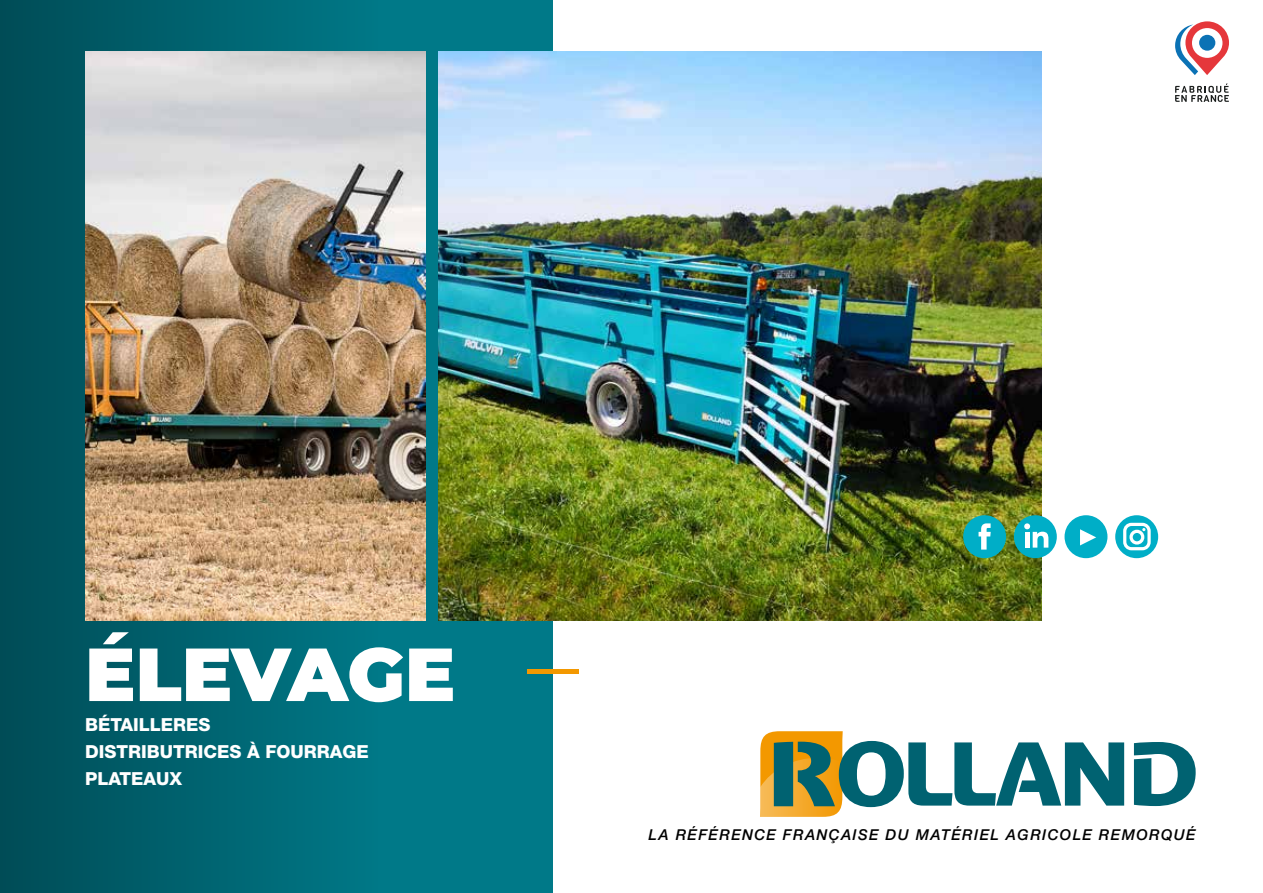
<style>
.page{position:relative;width:1263px;height:893px;background:#fff}
.page>*{position:absolute;margin:0;border:0;box-sizing:border-box;transform-origin:0 0}
.t1{font:900 75px "Montserrat";letter-spacing:-.005em;color:#fff}
.t2{font:800 18px/27.5px "Helvetica Neue LT Std";color:#fff}
.t3{font:italic 500 15px "Helvetica Neue LT Std";letter-spacing:.09em;color:#000}
</style>
<div class="page">
<div style="left:0;top:0;width:553px;height:893px;background:#007988"></div>
<div style="left:0;top:0;width:378px;height:893px;background:linear-gradient(to right,#004c56,#007887)"></div>
<img style="left:438px;top:51px;width:604px;height:570px">
<hr style="left:527px;top:669px;width:51px;height:4px;background:#f39800">
<svg style="left:760px;top:731px;width:436px;height:86px"></svg>
<svg style="left:1175px;top:84px;width:54px;height:18px"></svg>
<svg style="left:1175px;top:21px;width:54px;height:54px"></svg>
<div style="left:1199px;top:35px;width:16px;height:16px;background:#0b72b5;border-radius:50%"></div>
<img style="left:85px;top:51px;width:340px;height:570px">
<div style="left:963px;top:515px;width:43px;height:43px;background:#00aec7;border-radius:50%"></div>
<svg style="left:978px;top:523px;width:13px;height:27px"></svg>
<div style="left:1014px;top:515px;width:43px;height:43px;background:#00aec7;border-radius:50%"></div>
<svg style="left:1024px;top:523px;width:24px;height:25px"></svg>
<div style="left:1064px;top:515px;width:43px;height:43px;background:#00aec7;border-radius:50%"></div>
<svg style="left:1080px;top:529px;width:16px;height:16px"></svg>
<div style="left:1115px;top:515px;width:43px;height:43px;background:#00aec7;border-radius:50%"></div>
<svg style="left:1121px;top:521px;width:31px;height:31px"></svg>
<h1 class="t1" style="left:85px;top:618px;width:372px">ÉLEVAGE</h1>
<p class="t2" style="left:85px;top:710px;width:285px">BÉTAILLERES<br>DISTRIBUTRICES À FOURRAGE<br>PLATEAUX</p>
<p class="t3" style="left:649px;top:826px;width:549px">LA RÉFÉRENCE FRANÇAISE DU MATÉRIEL AGRICOLE REMORQUÉ</p>
</div>
